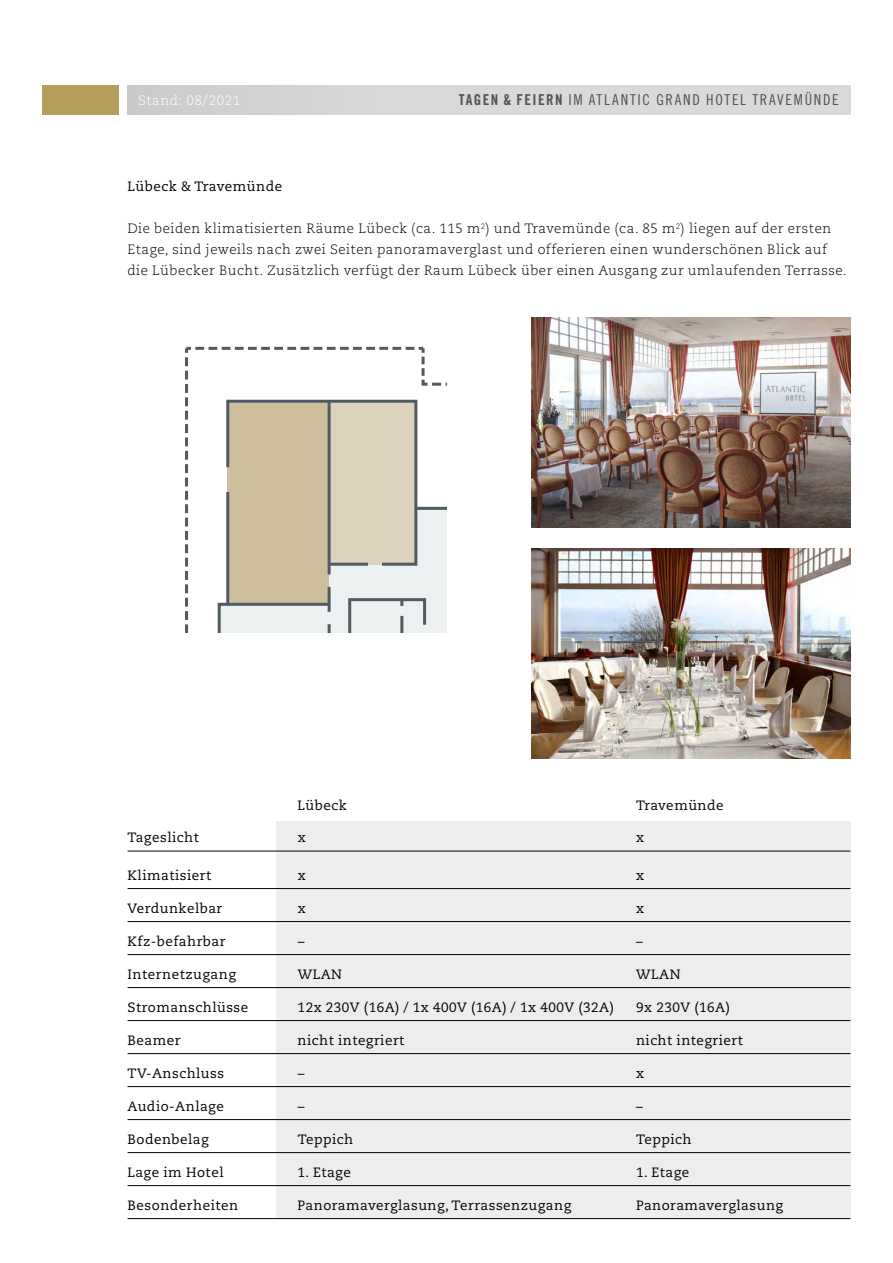
<style>
.page{position:relative;width:893px;height:1263px;background:#fff}
.page>*{position:absolute;margin:0;border:0;box-sizing:border-box;transform-origin:0 0}
.t1{font:15px "Trade Gothic Cond Eighteen";letter-spacing:.11em;color:#535355}
.t2{font:13.5px "Caecilia";letter-spacing:.04em;color:#000}
.t3{font:300 13.5px/21px "Caecilia";letter-spacing:.04em;color:#000}
.t4{font:300 13.5px "Caecilia";letter-spacing:.04em;color:#fff}
.s1{font-family:"Trade Gothic Bold Cond Twenty"}
</style>
<div class="page">
<div style="left:128px;top:85px;width:722px;height:30px;background:linear-gradient(to right,#cfd0d1,#dcdddd)"></div>
<div style="left:43px;top:85px;width:76px;height:30px;background:#b69e5b"></div>
<img style="left:531px;top:317px;width:319px;height:210px">
<div style="left:276px;top:821px;width:574px;height:397px;background:#ededee"></div>
<hr style="left:128px;top:851px;width:722px;height:1px;background:#000">
<hr style="left:128px;top:888px;width:722px;height:1px;background:#000">
<hr style="left:128px;top:921px;width:722px;height:1px;background:#000">
<hr style="left:128px;top:954px;width:722px;height:1px;background:#000">
<hr style="left:128px;top:987px;width:722px;height:1px;background:#000">
<hr style="left:128px;top:1020px;width:722px;height:1px;background:#000">
<hr style="left:128px;top:1053px;width:722px;height:1px;background:#000">
<hr style="left:128px;top:1086px;width:722px;height:1px;background:#000">
<hr style="left:128px;top:1119px;width:722px;height:1px;background:#000">
<hr style="left:128px;top:1152px;width:722px;height:1px;background:#000">
<hr style="left:128px;top:1185px;width:722px;height:1px;background:#000">
<hr style="left:128px;top:1218px;width:722px;height:1px;background:#000">
<svg style="left:185px;top:347px;width:262px;height:285px"></svg>
<img style="left:531px;top:548px;width:319px;height:210px">
<p class="t4" style="left:138px;top:93px;width:104px">Stand: 08/2021</p>
<p class="t1" style="left:459px;top:91px;width:381px"><span class="s1">TAGEN &amp; FEIERN</span> IM ATLANTIC GRAND HOTEL TRA VEMÜND E</p>
<p class="t2" style="left:128px;top:179px;width:156px">Lübeck &amp; Travemünde</p>
<p class="t3" style="left:128px;top:218px;width:721px">Die beiden klimatisierten Räume Lübeck (ca. 115 m<sup>2</sup>) und Travemünde (ca. 85 m<sup>2</sup>) liegen auf der ersten<br>Etage, sind jeweils nach zwei Seiten panoramaverglast und offerieren einen wunderschönen Blick auf die Lübecker Bucht. Zusätzlich verfügt der Raum Lübeck über einen Ausgang zur umlaufenden Terrasse.</p>
<p class="t2" style="left:298px;top:797px;width:51px">Lübeck</p>
<p class="t2" style="left:636px;top:797px;width:89px">Travemünde</p>
<p class="t2" style="left:128px;top:830px;width:73px">Tageslicht</p>
<p class="t2" style="left:298px;top:830px;width:10px">x</p>
<p class="t2" style="left:636px;top:830px;width:10px">x</p>
<p class="t2" style="left:128px;top:867px;width:85px">Klimatisiert</p>
<p class="t2" style="left:298px;top:867px;width:10px">x</p>
<p class="t2" style="left:636px;top:867px;width:10px">x</p>
<p class="t2" style="left:128px;top:900px;width:96px">Verdunkelbar</p>
<p class="t2" style="left:298px;top:900px;width:10px">x</p>
<p class="t2" style="left:636px;top:900px;width:10px">x</p>
<p class="t2" style="left:128px;top:933px;width:99px">Kfz-befahrbar</p>
<p class="t2" style="left:298px;top:933px;width:8px">–</p>
<p class="t2" style="left:636px;top:933px;width:8px">–</p>
<p class="t2" style="left:128px;top:966px;width:110px">Internetzugang</p>
<p class="t2" style="left:298px;top:966px;width:46px">WLAN</p>
<p class="t2" style="left:636px;top:966px;width:46px">WLAN</p>
<p class="t2" style="left:128px;top:999px;width:122px">Stromanschlüsse</p>
<p class="t2" style="left:298px;top:999px;width:318px">12x 230V (16A) / 1x 400V (16A) / 1x 400V (32A)</p>
<p class="t2" style="left:636px;top:999px;width:95px">9x 230V (16A)</p>
<p class="t2" style="left:128px;top:1032px;width:55px">Beamer</p>
<p class="t2" style="left:298px;top:1032px;width:108px">nicht integriert</p>
<p class="t2" style="left:636px;top:1032px;width:108px">nicht integriert</p>
<p class="t2" style="left:128px;top:1065px;width:98px">TV-Anschluss</p>
<p class="t2" style="left:298px;top:1065px;width:8px">–</p>
<p class="t2" style="left:636px;top:1065px;width:10px">x</p>
<p class="t2" style="left:128px;top:1098px;width:98px">Audio-Anlage</p>
<p class="t2" style="left:298px;top:1098px;width:8px">–</p>
<p class="t2" style="left:636px;top:1098px;width:8px">–</p>
<p class="t2" style="left:128px;top:1131px;width:82px">Bodenbelag</p>
<p class="t2" style="left:298px;top:1131px;width:57px">Teppich</p>
<p class="t2" style="left:636px;top:1131px;width:57px">Teppich</p>
<p class="t2" style="left:128px;top:1164px;width:98px">Lage im Hotel</p>
<p class="t2" style="left:298px;top:1164px;width:55px">1. Etage</p>
<p class="t2" style="left:636px;top:1164px;width:55px">1. Etage</p>
<p class="t2" style="left:128px;top:1197px;width:112px">Besonderheiten</p>
<p class="t2" style="left:298px;top:1197px;width:275px">Panoramaverglasung, Terrassenzugang</p>
<p class="t2" style="left:636px;top:1197px;width:149px">Panoramaverglasung</p>
</div>
